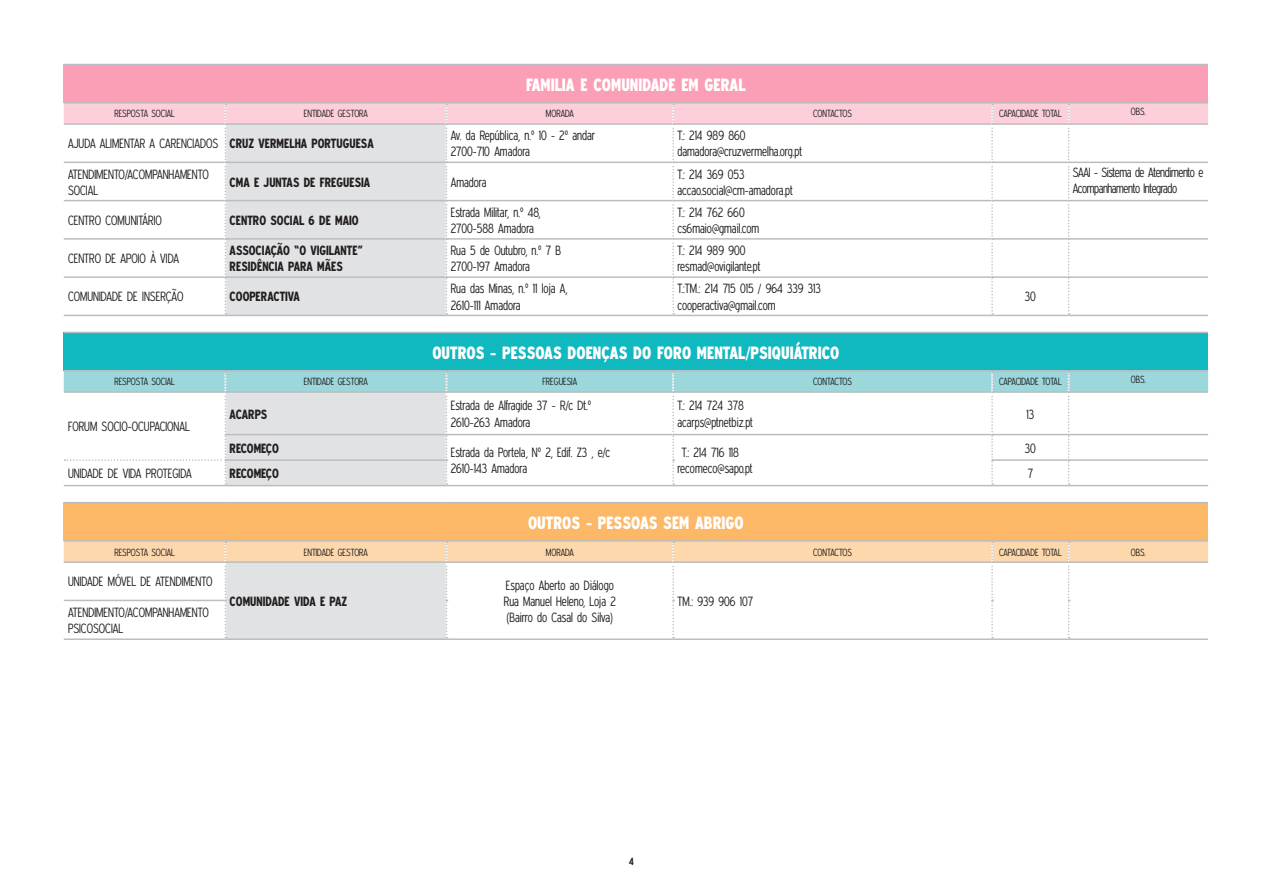
<style>
.page{position:relative;width:1263px;height:893px;background:#fff}
.page>*{position:absolute;margin:0;border:0;box-sizing:border-box;transform-origin:0 0}
.t1{font:18px "Expressway Cd Xb";color:#fff}
.t2{font:13.5px/16.2px "Expressway Cd Lt";color:#231f20}
.t3{font:13.5px "Expressway Cd Sb";color:#231f20}
.t4{font:13.5px/16.2px "Expressway Cd Lt";letter-spacing:-.03em;color:#231f20}
.t5{font:10.5px "Expressway Cd Lt";color:#231f20}
.t6{font:700 10.5px "Expressway Cd";color:#231f20}
</style>
<div class="page">
<div style="left:64px;top:65px;width:1144px;height:38px;background:#fa9fb5"></div>
<svg style="left:64px;top:316px;width:1144px;height:171px"></svg>
<div style="left:64px;top:332px;width:1144px;height:39px;background:#10b8bf"></div>
<div style="left:64px;top:503px;width:1144px;height:38px;background:#fcb866"></div>
<hr style="left:64px;top:64px;width:161px;height:1px;background:#bcbdc0">
<hr style="left:225px;top:64px;width:221px;height:1px;background:#bcbdc0">
<hr style="left:446px;top:64px;width:227px;height:1px;background:#bcbdc0">
<hr style="left:673px;top:64px;width:319px;height:1px;background:#bcbdc0">
<hr style="left:992px;top:64px;width:77px;height:1px;background:#bcbdc0">
<hr style="left:1069px;top:64px;width:139px;height:1px;background:#bcbdc0">
<hr style="left:64px;top:102px;width:161px;height:2px;background:#bcbdc0">
<hr style="left:225px;top:102px;width:221px;height:2px;background:#bcbdc0">
<hr style="left:446px;top:102px;width:227px;height:2px;background:#bcbdc0">
<hr style="left:673px;top:102px;width:319px;height:2px;background:#bcbdc0">
<hr style="left:992px;top:102px;width:77px;height:2px;background:#bcbdc0">
<hr style="left:1069px;top:102px;width:139px;height:2px;background:#bcbdc0">
<hr style="left:64px;top:315px;width:161px;height:1px;background:#bcbdc0">
<hr style="left:225px;top:315px;width:221px;height:1px;background:#bcbdc0">
<hr style="left:446px;top:315px;width:227px;height:1px;background:#bcbdc0">
<hr style="left:673px;top:315px;width:319px;height:1px;background:#bcbdc0">
<hr style="left:992px;top:315px;width:77px;height:1px;background:#bcbdc0">
<hr style="left:1069px;top:315px;width:139px;height:1px;background:#bcbdc0">
<hr style="left:64px;top:332px;width:161px;height:1px;background:#bcbdc0">
<hr style="left:225px;top:332px;width:221px;height:1px;background:#bcbdc0">
<hr style="left:446px;top:332px;width:227px;height:1px;background:#bcbdc0">
<hr style="left:673px;top:332px;width:319px;height:1px;background:#bcbdc0">
<hr style="left:992px;top:332px;width:77px;height:1px;background:#bcbdc0">
<hr style="left:1069px;top:332px;width:139px;height:1px;background:#bcbdc0">
<hr style="left:64px;top:370px;width:161px;height:2px;background:#bcbdc0">
<hr style="left:225px;top:370px;width:221px;height:2px;background:#bcbdc0">
<hr style="left:446px;top:370px;width:227px;height:2px;background:#bcbdc0">
<hr style="left:673px;top:370px;width:319px;height:2px;background:#bcbdc0">
<hr style="left:992px;top:370px;width:77px;height:2px;background:#bcbdc0">
<hr style="left:1069px;top:370px;width:139px;height:2px;background:#bcbdc0">
<hr style="left:64px;top:485px;width:161px;height:1px;background:#bcbdc0">
<hr style="left:225px;top:485px;width:221px;height:1px;background:#bcbdc0">
<hr style="left:446px;top:485px;width:227px;height:1px;background:#bcbdc0">
<hr style="left:673px;top:485px;width:319px;height:1px;background:#bcbdc0">
<hr style="left:992px;top:485px;width:77px;height:1px;background:#bcbdc0">
<hr style="left:1069px;top:485px;width:139px;height:1px;background:#bcbdc0">
<hr style="left:64px;top:502px;width:161px;height:1px;background:#bcbdc0">
<hr style="left:225px;top:502px;width:221px;height:1px;background:#bcbdc0">
<hr style="left:446px;top:502px;width:227px;height:1px;background:#bcbdc0">
<hr style="left:673px;top:502px;width:319px;height:1px;background:#bcbdc0">
<hr style="left:992px;top:502px;width:77px;height:1px;background:#bcbdc0">
<hr style="left:1069px;top:502px;width:139px;height:1px;background:#bcbdc0">
<hr style="left:64px;top:540px;width:161px;height:2px;background:#bcbdc0">
<hr style="left:225px;top:540px;width:221px;height:2px;background:#bcbdc0">
<hr style="left:446px;top:540px;width:227px;height:2px;background:#bcbdc0">
<hr style="left:673px;top:540px;width:319px;height:2px;background:#bcbdc0">
<hr style="left:992px;top:540px;width:77px;height:2px;background:#bcbdc0">
<hr style="left:1069px;top:540px;width:139px;height:2px;background:#bcbdc0">
<hr style="left:64px;top:638px;width:161px;height:2px;background:#bcbdc0">
<hr style="left:225px;top:638px;width:221px;height:2px;background:#bcbdc0">
<hr style="left:446px;top:638px;width:227px;height:2px;background:#bcbdc0">
<hr style="left:673px;top:638px;width:319px;height:2px;background:#bcbdc0">
<hr style="left:992px;top:638px;width:77px;height:2px;background:#bcbdc0">
<hr style="left:1069px;top:638px;width:139px;height:2px;background:#bcbdc0">
<svg style="left:64px;top:103px;width:1144px;height:212px"></svg>
<svg style="left:64px;top:541px;width:1144px;height:97px"></svg>
<svg style="left:64px;top:371px;width:1144px;height:114px"></svg>
<p class="t1" style="left:526px;top:73px;width:221px">FAMILIA E COMUNIDADE EM GERAL</p>
<p class="t5" style="left:114px;top:107px;width:62px">RESPOSTA SOCIAL</p>
<p class="t5" style="left:304px;top:107px;width:66px">ENTIDADE GESTORA</p>
<p class="t5" style="left:546px;top:107px;width:30px">MORADA</p>
<p class="t5" style="left:813px;top:107px;width:40px">CONTACTOS</p>
<p class="t5" style="left:999px;top:107px;width:64px">CAPACIDADE TOTAL</p>
<p class="t5" style="left:1131px;top:105px;width:17px">OBS.</p>
<p class="t2" style="left:68px;top:135px;width:152px">AJUDA ALIMENTAR A CARENCIADOS</p>
<p class="t3" style="left:230px;top:135px;width:146px">CRUZ VERMELHA PORTUGUESA</p>
<p class="t2" style="left:451px;top:127px;width:146px">Av. da República, n.º 10 - 2º andar</p>
<p class="t2" style="left:451px;top:143px;width:81px">2700-710 Amadora</p>
<p class="t2" style="left:677px;top:127px;width:70px">T.: 214 989 860</p>
<p class="t2" style="left:677px;top:143px;width:126px">damadora@cruzvermelha.org.pt</p>
<p class="t2" style="left:68px;top:165px;width:142px">ATENDIMENTO/ACOMPANHAMENTO<br>SOCIAL</p>
<p class="t3" style="left:230px;top:174px;width:142px">CMA E JUNTAS DE FREGUESIA</p>
<p class="t2" style="left:451px;top:173px;width:37px">Amadora</p>
<p class="t2" style="left:677px;top:165px;width:69px">T.: 214 369 053</p>
<p class="t2" style="left:677px;top:181px;width:117px">accao.social@cm-amadora.pt</p>
<p class="t2" style="left:68px;top:212px;width:95px">CENTRO COMUNITÁRIO</p>
<p class="t3" style="left:230px;top:212px;width:131px">CENTRO SOCIAL 6 DE MAIO</p>
<p class="t2" style="left:451px;top:204px;width:91px">Estrada Militar, n.º 48,</p>
<p class="t2" style="left:451px;top:220px;width:85px">2700-588 Amadora</p>
<p class="t2" style="left:677px;top:204px;width:69px">T.: 214 762 660</p>
<p class="t2" style="left:677px;top:220px;width:83px">cs6maio@gmail.com</p>
<p class="t2" style="left:68px;top:250px;width:112px">CENTRO DE APOIO À VIDA</p>
<p class="t3" style="left:230px;top:242px;width:135px">ASSOCIAÇÃO “O VIGILANTE”</p>
<p class="t3" style="left:230px;top:258px;width:115px">RESIDÊNCIA PARA MÃES</p>
<p class="t2" style="left:451px;top:242px;width:112px">Rua 5 de Outubro, n.º 7 B</p>
<p class="t2" style="left:451px;top:258px;width:81px">2700-197 Amadora</p>
<p class="t2" style="left:677px;top:242px;width:70px">T.: 214 989 900</p>
<p class="t2" style="left:677px;top:258px;width:85px">resmad@ovigilante.pt</p>
<p class="t2" style="left:68px;top:288px;width:117px">COMUNIDADE DE INSERÇÃO</p>
<p class="t3" style="left:230px;top:289px;width:72px">COOPERACTIVA</p>
<p class="t2" style="left:451px;top:280px;width:118px">Rua das Minas, n.º 11 loja A,</p>
<p class="t2" style="left:451px;top:296px;width:71px">2610-111 Amadora</p>
<p class="t2" style="left:677px;top:280px;width:145px">T.:TM.: 214 715 015 / 964 339 313</p>
<p class="t2" style="left:677px;top:296px;width:100px">cooperactiva@gmail.com</p>
<p class="t1" style="left:432px;top:341px;width:409px">OUTROS - PESSOAS DOENÇAS DO FORO MENTAL/PSIQUIÁTRICO</p>
<p class="t4" style="left:1073px;top:164px;width:132px">SAAI - Sistema de Atendimento e<br>Acompanhamento Integrado</p>
<p class="t2" style="left:1025px;top:288px;width:13px">30</p>
<p class="t5" style="left:114px;top:375px;width:62px">RESPOSTA SOCIAL</p>
<p class="t5" style="left:304px;top:375px;width:66px">ENTIDADE GESTORA</p>
<p class="t5" style="left:543px;top:375px;width:36px">FREGUESIA</p>
<p class="t5" style="left:813px;top:375px;width:40px">CONTACTOS</p>
<p class="t5" style="left:999px;top:375px;width:64px">CAPACIDADE TOTAL</p>
<p class="t5" style="left:1131px;top:373px;width:17px">OBS.</p>
<p class="t2" style="left:68px;top:418px;width:123px">FORUM SOCIO-OCUPACIONAL</p>
<p class="t2" style="left:451px;top:397px;width:142px">Estrada de Alfragide 37 - R/c Dt.º</p>
<p class="t2" style="left:451px;top:413px;width:81px">2610-263 Amadora</p>
<p class="t2" style="left:677px;top:397px;width:68px">T.: 214 724 378</p>
<p class="t2" style="left:677px;top:413px;width:77px">acarps@ptnetbiz.pt</p>
<p class="t3" style="left:230px;top:406px;width:39px">ACARPS</p>
<p class="t2" style="left:1026px;top:405px;width:9px">13</p>
<p class="t2" style="left:1025px;top:439px;width:13px">30</p>
<p class="t3" style="left:230px;top:440px;width:51px">RECOMEÇO</p>
<p class="t2" style="left:451px;top:444px;width:161px">Estrada da Portela, Nº 2, Edif. Z3 , e/c</p>
<p class="t2" style="left:451px;top:460px;width:78px">2610-143 Amadora</p>
<p class="t2" style="left:682px;top:444px;width:59px">T.: 214 716 118</p>
<p class="t2" style="left:677px;top:460px;width:77px">recomeco@sapo.pt</p>
<p class="t2" style="left:68px;top:465px;width:125px">UNIDADE DE VIDA PROTEGIDA</p>
<p class="t3" style="left:230px;top:465px;width:51px">RECOMEÇO</p>
<p class="t2" style="left:1028px;top:465px;width:7px">7</p>
<p class="t1" style="left:528px;top:511px;width:217px">OUTROS - PESSOAS SEM ABRIGO</p>
<p class="t5" style="left:114px;top:545px;width:62px">RESPOSTA SOCIAL</p>
<p class="t5" style="left:304px;top:545px;width:66px">ENTIDADE GESTORA</p>
<p class="t5" style="left:546px;top:545px;width:30px">MORADA</p>
<p class="t5" style="left:813px;top:545px;width:40px">CONTACTOS</p>
<p class="t5" style="left:999px;top:545px;width:64px">CAPACIDADE TOTAL</p>
<p class="t5" style="left:1131px;top:545px;width:17px">OBS.</p>
<p class="t2" style="left:68px;top:573px;width:146px">UNIDADE MÓVEL DE ATENDIMENTO</p>
<p class="t3" style="left:230px;top:593px;width:119px">COMUNIDADE VIDA E PAZ</p>
<p class="t2" style="left:506px;top:576px;width:110px">Espaço Aberto ao Diálogo</p>
<p class="t2" style="left:504px;top:593px;width:113px">Rua Manuel Heleno, Loja 2</p>
<p class="t2" style="left:507px;top:609px;width:108px">(Bairro do Casal do Silva)</p>
<p class="t2" style="left:677px;top:593px;width:77px">TM.: 939 906 107</p>
<p class="t2" style="left:68px;top:604px;width:142px">ATENDIMENTO/ACOMPANHAMENTO<br>PSICOSOCIAL</p>
<p class="t6" style="left:629px;top:855px;width:6px">4</p>
</div>
